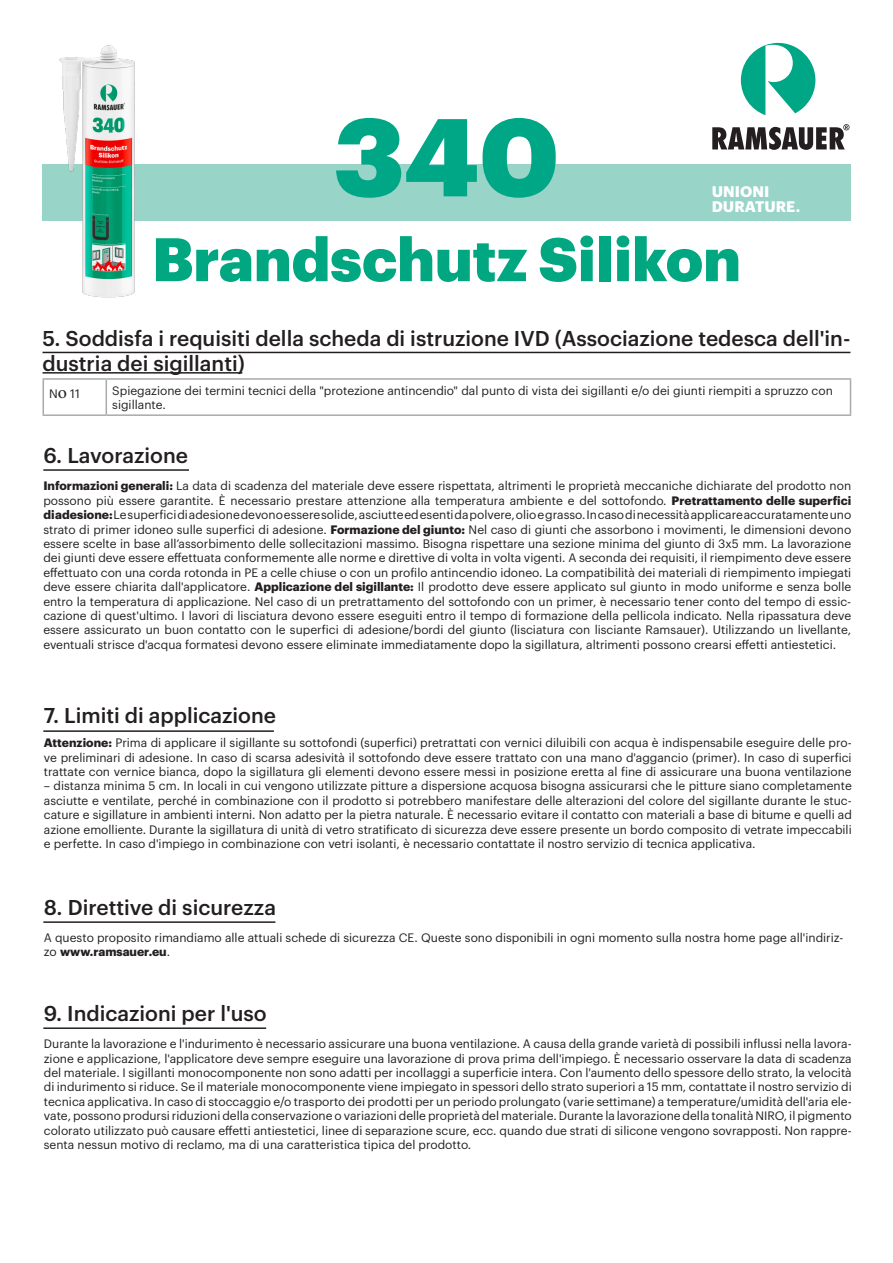
<style>
.page{position:relative;width:893px;height:1263px;background:#fff}
.page>*{position:absolute;margin:0;border:0;box-sizing:border-box;transform-origin:0 0}
.t1{font:900 108px "Graphik";color:#00a786}
.t2{font:900 60px "Graphik";color:#00a780}
.t3{font:500 21px/25.2px "Graphik";color:#231f20}
.t4{font:700 15px "Graphik";color:#fff}
.t5{font:12px/14.4px "Graphik";color:#231f20;text-align:justify}
.s1{font-family:"Minion Pro";font-size:18px}
.s2{font-weight:700}
</style>
<div class="page">
<hr style="left:43px;top:378px;width:63px;height:2px;background:#a8a9ad">
<hr style="left:43px;top:380px;width:1px;height:34px;background:#a8a9ad">
<hr style="left:106px;top:378px;width:745px;height:2px;background:#a8a9ad">
<hr style="left:106px;top:380px;width:1px;height:34px;background:#a8a9ad">
<hr style="left:850px;top:380px;width:1px;height:34px;background:#a8a9ad">
<hr style="left:43px;top:414px;width:63px;height:2px;background:#a8a9ad">
<hr style="left:106px;top:414px;width:745px;height:2px;background:#a8a9ad">
<hr style="left:43px;top:352px;width:807px;height:1px;background:#231f20">
<hr style="left:43px;top:469px;width:146px;height:2px;background:#231f20">
<div style="left:43px;top:164px;width:808px;height:57px;background:#98d4c8"></div>
<hr style="left:43px;top:921px;width:232px;height:2px;background:#231f20">
<hr style="left:43px;top:1027px;width:223px;height:2px;background:#231f20">
<hr style="left:43px;top:730px;width:231px;height:2px;background:#231f20">
<img style="left:42px;top:45px;width:93px;height:253px">
<svg style="left:712px;top:124px;width:137px;height:26px"></svg>
<svg style="left:741px;top:43px;width:75px;height:72px"></svg>
<hr style="left:43px;top:372px;width:199px;height:2px;background:#231f20">
<p class="t1" style="left:333px;top:73px;width:227px">340</p>
<p class="t4" style="left:712px;top:180px;width:59px">UNIONI</p>
<p class="t4" style="left:712px;top:195px;width:90px">DURATURE.</p>
<p class="t2" style="left:152px;top:213px;width:590px">Brandschutz Silikon</p>
<p class="t3" style="left:43px;top:323px;width:809px">5. Soddisfa i requisiti della scheda di istruzione IVD (Associazione tedesca dell'in&shy;dustria dei sigillanti)</p>
<p class="t5" style="left:49px;top:385px;width:32px">N<span class="s1">o</span> 11</p>
<p class="t5" style="left:112px;top:382px;width:722px">Spiegazione dei termini tecnici della "protezione antincendio" dal punto di vista dei sigillanti e/o dei giunti riempiti a spruzzo con sigillante.</p>
<p class="t3" style="left:43px;top:441px;width:146px">6. Lavorazione</p>
<p class="t5" style="left:43px;top:478px;width:809px"><span class="s2">Informazioni generali:</span> La data di scadenza del materiale deve essere rispettata, altrimenti le proprietà meccaniche dichiarate del prodotto non possono più essere garantite. È necessario prestare attenzione alla temperatura ambiente e del sottofondo. <span class="s2">Pretrattamento delle superfici di adesione:</span> Le superfici di adesione devono essere solide, asciutte ed esenti da polvere, olio e grasso. In caso di necessità applicare accuratamente uno strato di primer idoneo sulle superfici di adesione. <span class="s2">Formazione del giunto:</span> Nel caso di giunti che assorbono i movimenti, le dimensioni devono essere scelte in base all’assorbimento delle sollecitazioni massimo. Bisogna rispettare una sezione minima del giunto di 3x5 mm. La lavorazione dei giunti deve essere effettuata conformemente alle norme e direttive di volta in volta vigenti. A seconda dei requisiti, il riempimento deve essere effettuato con una corda rotonda in PE a celle chiuse o con un profilo antincendio idoneo. La compatibilità dei materiali di riempimento impiegati deve essere chiarita dall'applicatore. <span class="s2">Applicazione del sigillante:</span> Il prodotto deve essere applicato sul giunto in modo uniforme e senza bolle entro la temperatura di applicazione. Nel caso di un pretrattamento del sottofondo con un primer, è necessario tener conto del tempo di essic&shy;cazione di quest'ultimo. I lavori di lisciatura devono essere eseguiti entro il tempo di formazione della pellicola indicato. Nella ripassatura deve essere assicurato un buon contatto con le superfici di adesione/bordi del giunto (lisciatura con lisciante Ramsauer). Utilizzando un livellante, eventuali strisce d'acqua formatesi devono essere eliminate immediatamente dopo la sigillatura, altrimenti possono crearsi effetti antiestetici.</p>
<p class="t3" style="left:44px;top:701px;width:234px">7. Limiti di applicazione</p>
<p class="t5" style="left:44px;top:735px;width:809px"><span class="s2">Attenzione:</span> Prima di applicare il sigillante su sottofondi (superfici) pretrattati con vernici diluibili con acqua è indispensabile eseguire delle pro&shy;ve preliminari di adesione. In caso di scarsa adesività il sottofondo deve essere trattato con una mano d'aggancio (primer). In caso di superfici trattate con vernice bianca, dopo la sigillatura gli elementi devono essere messi in posizione eretta al fine di assicurare una buona ventilazione</p>
<p class="t5" style="left:44px;top:778px;width:809px">– distanza minima 5 cm. In locali in cui vengono utilizzate pitture a dispersione acquosa bisogna assicurarsi che le pitture siano completamente asciutte e ventilate, perché in combinazione con il prodotto si potrebbero manifestare delle alterazioni del colore del sigillante durante le stuc&shy;cature e sigillature in ambienti interni. Non adatto per la pietra naturale. È necessario evitare il contatto con materiali a base di bitume e quelli ad azione emolliente. Durante la sigillatura di unità di vetro stratificato di sicurezza deve essere presente un bordo composito di vetrate impeccabili e perfette. In caso d'impiego in combinazione con vetri isolanti, è necessario contattate il nostro servizio di tecnica applicativa.</p>
<p class="t3" style="left:44px;top:893px;width:234px">8. Direttive di sicurezza</p>
<p class="t5" style="left:44px;top:929px;width:801px">A questo proposito rimandiamo alle attuali schede di sicurezza CE. Queste sono disponibili in ogni momento sulla nostra home page all'indiriz&shy;zo <span class="s2">www.ramsauer.eu</span>.</p>
<p class="t3" style="left:44px;top:999px;width:224px">9. Indicazioni per l'uso</p>
<p class="t5" style="left:44px;top:1035px;width:809px">Durante la lavorazione e l'indurimento è necessario assicurare una buona ventilazione. A causa della grande varietà di possibili influssi nella lavora&shy;zione e applicazione, l'applicatore deve sempre eseguire una lavorazione di prova prima dell'impiego. È necessario osservare la data di scadenza del materiale. I sigillanti monocomponente non sono adatti per incollaggi a superficie intera. Con l'aumento dello spessore dello strato, la velocità di indurimento si riduce. Se il materiale monocomponente viene impiegato in spessori dello strato superiori a 15 mm, contattate il nostro servizio di tecnica applicativa. In caso di stoccaggio e/o trasporto dei prodotti per un periodo prolungato (varie settimane) a temperature/umidità dell'aria ele&shy;vate, possono prodursi riduzioni della conservazione o variazioni delle proprietà del materiale. Durante la lavorazione della tonalità NIRO, il pigmento colorato utilizzato può causare effetti antiestetici, linee di separazione scure, ecc. quando due strati di silicone vengono sovrapposti. Non rappre&shy;senta nessun motivo di reclamo, ma di una caratteristica tipica del prodotto.</p>
</div>
